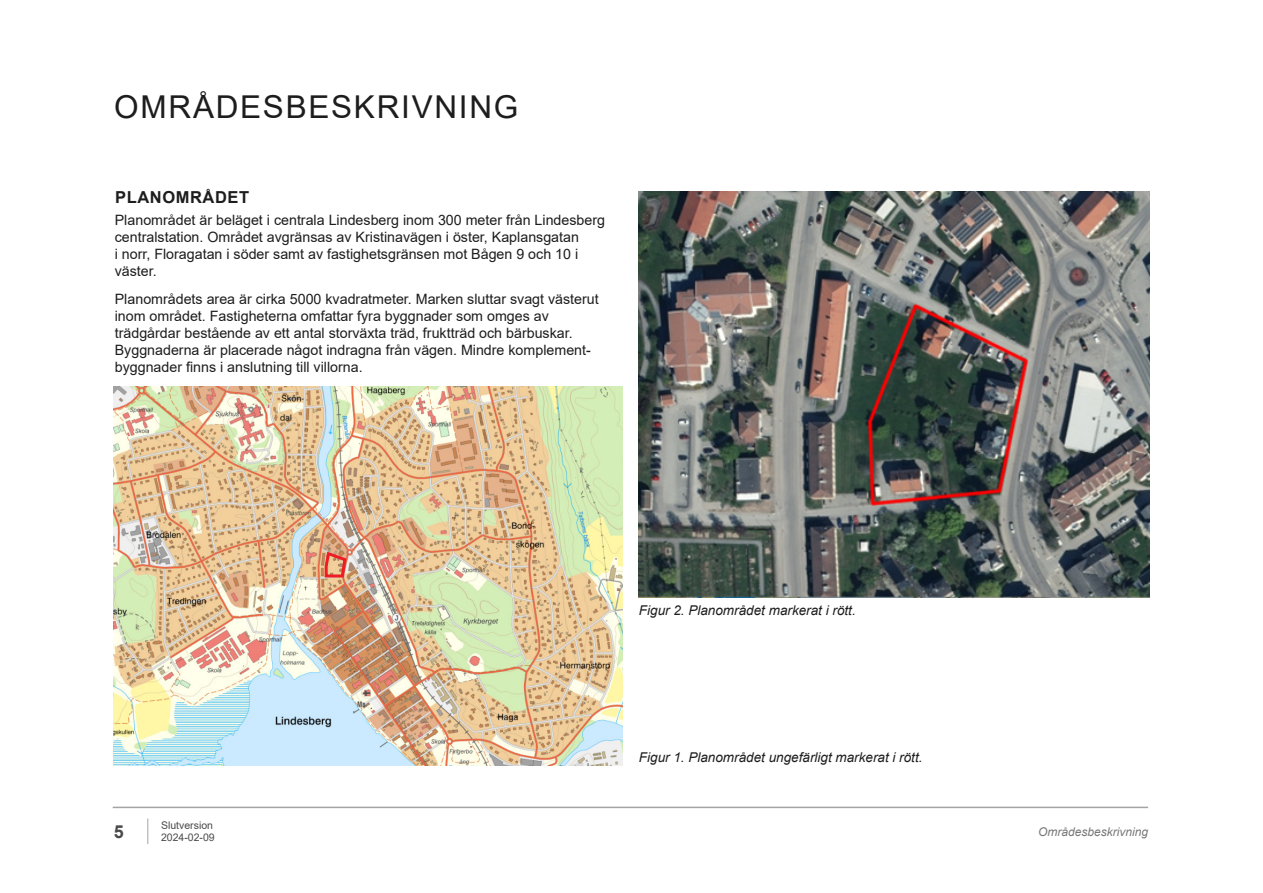
<style>
.page{position:relative;width:1263px;height:893px;background:#fff}
.page>*{position:absolute;margin:0;border:0;box-sizing:border-box;transform-origin:0 0}
.Rubrik_1{font:31.5px "Arial";letter-spacing:.055em;color:#1c1d1c}
.t1{font:700 18px "Arial";color:#4a4a4a}
.Rubrik_2{font:700 16.5px "Arial";letter-spacing:.035em;color:#1c1d1c}
.Brödtext_9_5pt{font:14.25px/17.1px "Arial";color:#1c1d1c}
.t2{font:italic 13.5px "Arial";color:#1c1d1c}
.t3{font:italic 12px "Arial";color:#787878}
.t4{font:10.5px/12.6px "Arial";color:#4a4a4a}
</style>
<div class="page">
<hr style="left:113px;top:807px;width:1035px;height:1px;background:#a4a4a4">
<svg style="left:147px;top:818px;width:1px;height:26px"></svg>
<img style="left:114px;top:386px;width:509px;height:380px">
<img style="left:639px;top:191px;width:510px;height:406px">
<svg style="left:323px;top:550px;width:25px;height:29px"></svg>
<p class="Rubrik_1" style="left:114px;top:85px;width:406px">OMRÅDESBESKRIVNING</p>
<p class="Rubrik_2" style="left:115px;top:186px;width:136px">PLANOMRÅDET</p>
<p class="Brödtext_9_5pt" style="left:115px;top:211px;width:492px">Planområdet är beläget i centrala Lindesberg inom 300 meter från Lindesberg centralstation. Området avgränsas av Kristinavägen i öster, Kaplansgatan<br>i norr, Floragatan i söder samt av fastighetsgränsen mot Bågen 9 och 10 i väster.</p>
<p class="Brödtext_9_5pt" style="left:115px;top:290px;width:485px">Planområdets area är cirka 5000 kvadratmeter. Marken sluttar svagt västerut inom området. Fastigheterna omfattar fyra byggnader som omges av trädgårdar bestående av ett antal storväxta träd, fruktträd och bärbuskar.<br>Byggnaderna är placerade något indragna från vägen. Mindre komplement&shy;byggnader finns i anslutning till villorna.</p>
<p class="t2" style="left:639px;top:602px;width:218px">Figur 2. Planområdet markerat i rött.</p>
<p class="t2" style="left:639px;top:749px;width:285px">Figur 1. Planområdet ungefärligt markerat i rött.</p>
<p class="t4" style="left:161px;top:819px;width:55px">Slutversion<br>2024-02-09</p>
<p class="t1" style="left:114px;top:819px;width:12px">5</p>
<p class="t3" style="left:1038px;top:824px;width:112px">Områdesbeskrivning</p>
</div>
